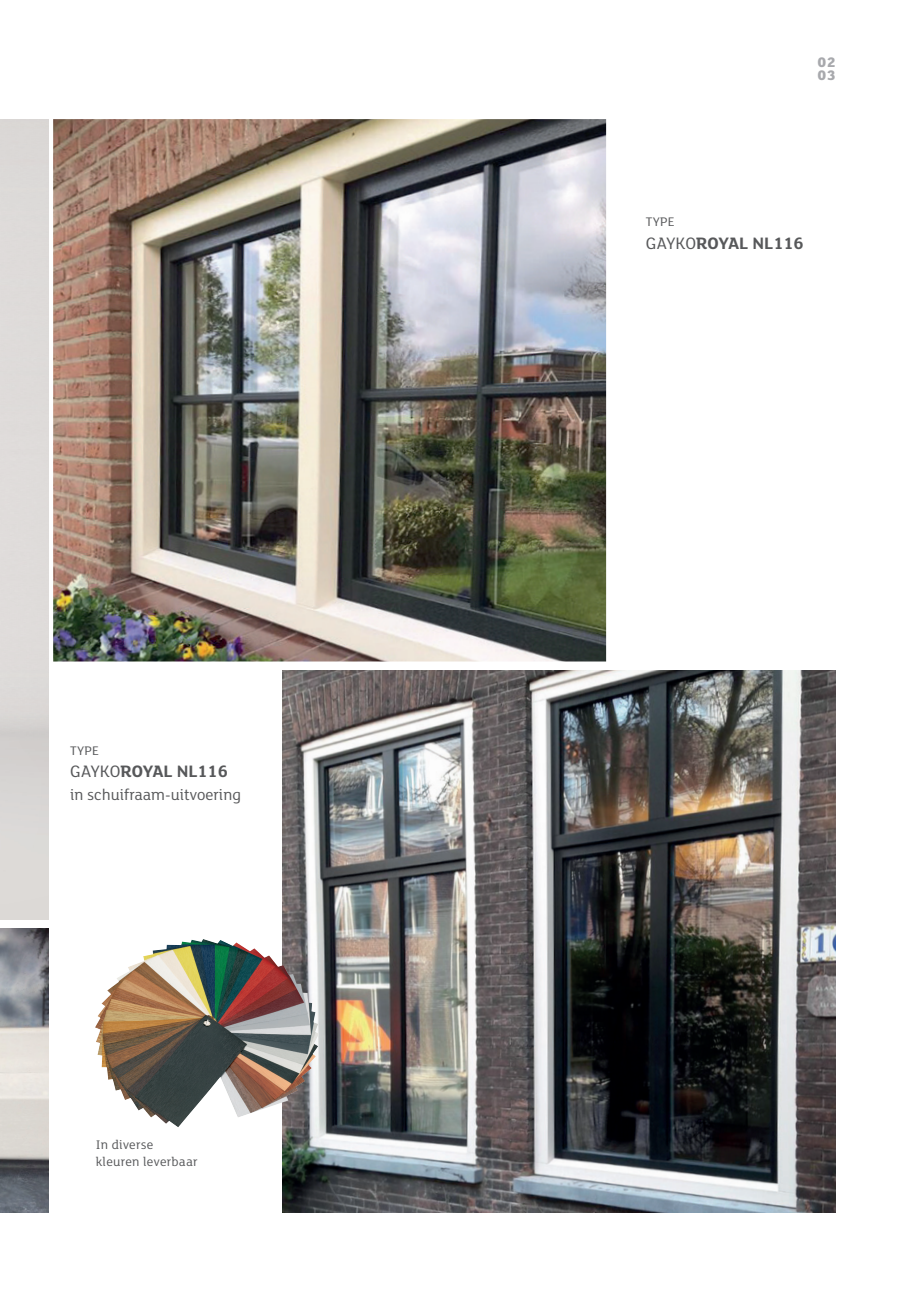
<style>
.page{position:relative;width:906px;height:1289px;background:#fff}
.page>*{position:absolute;margin:0;border:0;box-sizing:border-box;transform-origin:0 0}
.t1{font:700 18px "FS Lola";color:#57585a}
.t2{font:16.5px "FS Lola";color:#57585a}
.t3{font:800 15px "FS Lola";color:#a8a9ad}
.t4{font:13.5px/16.8px "FS Lola";letter-spacing:.02em;color:#57585a}
.s1{font-weight:400}
</style>
<div class="page">
<img style="left:53px;top:119px;width:553px;height:542px">
<img style="left:283px;top:670px;width:553px;height:542px">
<img style="left:95px;top:939px;width:224px;height:188px">
<img style="left:0;top:928px;width:49px;height:284px">
<p class="t4" style="left:70px;top:741px;width:30px">TYPE</p>
<h1 class="t1" style="left:70px;top:758px;width:159px"><span class="s1">GAYKO</span>ROYAL NL116</h1>
<p class="t2" style="left:70px;top:783px;width:172px">in schuifraam-uitvoering</p>
<p class="t4" style="left:96px;top:1136px;width:103px">In diverse kleuren leverbaar</p>
<p class="t3" style="left:817px;top:51px;width:20px">02</p>
<p class="t3" style="left:817px;top:65px;width:20px">03</p>
<p class="t4" style="left:646px;top:213px;width:30px">TYPE</p>
<h1 class="t1" style="left:646px;top:230px;width:159px"><span class="s1">GAYKO</span>ROYAL NL116</h1>
</div>
